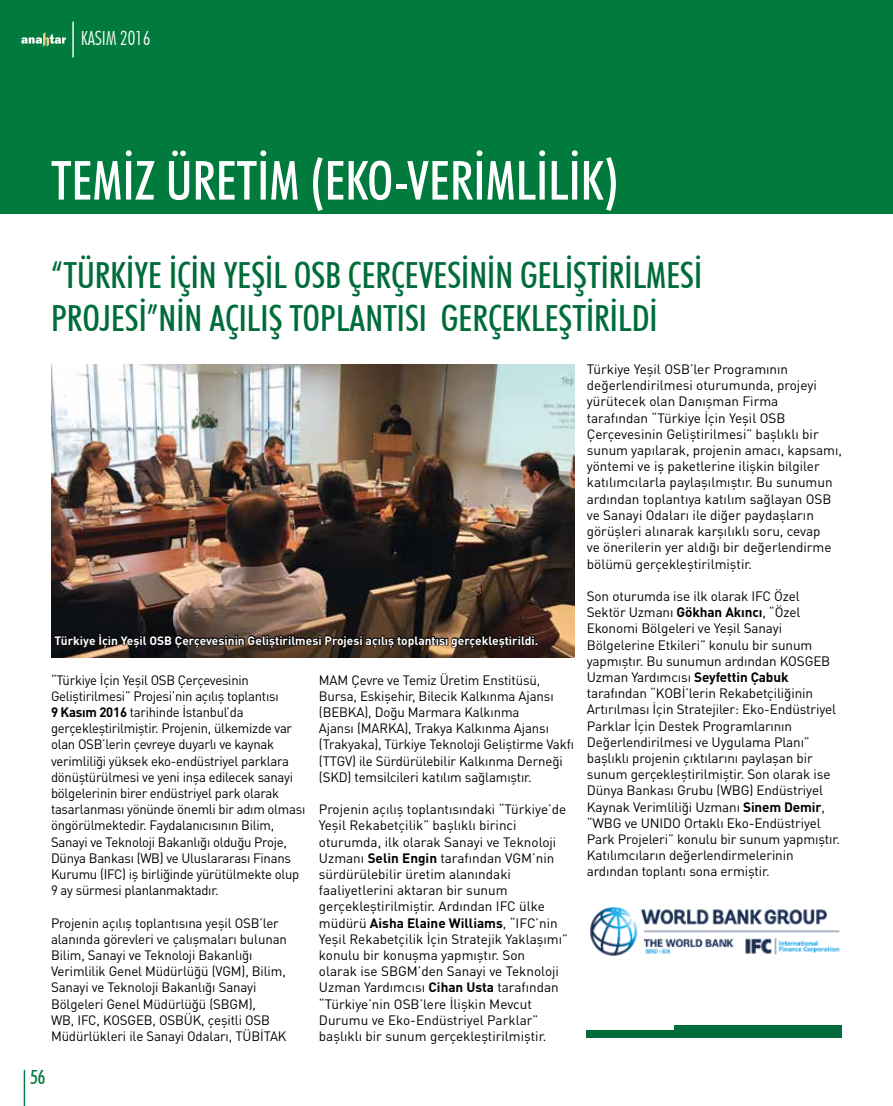
<style>
.page{position:relative;width:893px;height:1106px;background:#fff}
.page>*{position:absolute;margin:0;border:0;box-sizing:border-box;transform-origin:0 0}
.t1{font:500 condensed 54px "Futura BT";color:#fff}
.t2{font:500 condensed 36px/43.2px "Futura BT";color:#006c3b}
.t3{font:300 condensed 19.5px "Futura BT";color:#fff}
.t4{font:500 condensed 19.5px "Futura BT";color:#007b3d}
.t5{font:13.5px/16.2px "DIN Pro";letter-spacing:-.01em;color:#000}
.t6{font:700 12px "DIN Pro";color:#fff}
.s1{font-weight:700}
</style>
<div class="page">
<div style="left:587px;top:1030px;width:255px;height:7px;background:#006c3b"></div>
<div style="left:675px;top:1025px;width:167px;height:7px;background:#006c3b"></div>
<div style="left:0;top:0;width:893px;height:213px;background:#007b3d"></div>
<svg style="left:21px;top:32px;width:45px;height:15px"></svg>
<svg style="left:72px;top:21px;width:2px;height:37px"></svg>
<svg style="left:24px;top:1069px;width:1px;height:37px"></svg>
<img style="left:51px;top:365px;width:523px;height:292px">
<img style="left:590px;top:907px;width:250px;height:49px">
<svg style="left:53px;top:633px;width:485px;height:15px;background:#211913"></svg>
<h3 class="t3" style="left:81px;top:26px;width:71px">KASIM 2016</h3>
<h1 class="t1" style="left:51px;top:148px;width:569px">TEMİZ ÜRETİM (EKO-VERİMLİLİK)</h1>
<h2 class="t2" style="left:51px;top:253px;width:653px">“TÜRKİYE İÇİN YEŞİL OSB ÇERÇEVESİNİN GELİŞTİRİLMESİ<br>PROJESİ”NİN AÇILIŞ TOPLANTISI GERÇEKLEŞTİRİLDİ</h2>
<p class="t6" style="left:55px;top:630px;width:485px">Türkiye İçin Yeşil OSB Çerçevesinin Geliştirilmesi Projesi açılış toplantısı gerçekleştirildi.</p>
<p class="t5" style="left:51px;top:671px;width:256px">“Türkiye İçin Yeşil OSB Çerçevesinin Geliştirilmesi” Projesi’nin açılış toplantısı<br><span class="s1">9 Kasım 2016</span> tarihinde İstanbul’da gerçekleştirilmiştir. Projenin, ülkemizde var olan OSB’lerin çevreye duyarlı ve kaynak verimliliği yüksek eko-endüstriyel parklara dönüştürülmesi ve yeni inşa edilecek sanayi bölgelerinin birer endüstriyel park olarak tasarlanması yönünde önemli bir adım olması öngörülmektedir. Faydalanıcısının Bilim, Sanayi ve Teknoloji Bakanlığı olduğu Proje, Dünya Bankası (WB) ve Uluslararası Finans Kurumu (IFC) iş birliğinde yürütülmekte olup 9 ay sürmesi planlanmaktadır.</p>
<p class="t5" style="left:51px;top:914px;width:237px">Projenin açılış toplantısına yeşil OSB’ler alanında görevleri ve çalışmaları bulunan Bilim, Sanayi ve Teknoloji Bakanlığı Verimlilik Genel Müdürlüğü (VGM), Bilim, Sanayi ve Teknoloji Bakanlığı Sanayi Bölgeleri Genel Müdürlüğü (SBGM),<br>WB, IFC, KOSGEB, OSBÜK, çeşitli OSB Müdürlükleri ile Sanayi Odaları, TÜBİTAK</p>
<h3 class="t4" style="left:30px;top:1065px;width:17px">56</h3>
<p class="t5" style="left:319px;top:671px;width:257px">MAM Çevre ve Temiz Üretim Enstitüsü, Bursa, Eskişehir, Bilecik Kalkınma Ajansı (BEBKA), Doğu Marmara Kalkınma<br>Ajansı (MARKA), Trakya Kalkınma Ajansı (Trakyaka), Türkiye Teknoloji Geliştirme Vakfı (TTGV) ile Sürdürülebilir Kalkınma Derneği (SKD) temsilcileri katılım sağlamıştır.</p>
<p class="t5" style="left:319px;top:800px;width:251px">Projenin açılış toplantısındaki “Türkiye’de Yeşil Rekabetçilik” başlıklı birinci oturumda, ilk olarak Sanayi ve Teknoloji Uzmanı <span class="s1">Selin Engin</span> tarafından VGM’nin sürdürülebilir üretim alanındaki faaliyetlerini aktaran bir sunum gerçekleştirilmiştir. Ardından IFC ülke müdürü <span class="s1">Aisha Elaine Williams</span>, “IFC’nin Yeşil Rekabetçilik İçin Stratejik Yaklaşımı” konulu bir konuşma yapmıştır. Son<br>olarak ise SBGM’den Sanayi ve Teknoloji Uzman Yardımcısı <span class="s1">Cihan Usta</span> tarafından “Türkiye’nin OSB’lere İlişkin Mevcut Durumu ve Eko-Endüstriyel Parklar” başlıklı bir sunum gerçekleştirilmiştir.</p>
<p class="t5" style="left:587px;top:360px;width:257px">Türkiye Yeşil OSB’ler Programının değerlendirilmesi oturumunda, projeyi yürütecek olan Danışman Firma tarafından “Türkiye İçin Yeşil OSB Çerçevesinin Geliştirilmesi” başlıklı bir sunum yapılarak, projenin amacı, kapsamı, yöntemi ve iş paketlerine ilişkin bilgiler katılımcılarla paylaşılmıştır. Bu sunumun ardından toplantıya katılım sağlayan OSB ve Sanayi Odaları ile diğer paydaşların görüşleri alınarak karşılıklı soru, cevap<br>ve önerilerin yer aldığı bir değerlendirme bölümü gerçekleştirilmiştir.</p>
<p class="t5" style="left:587px;top:587px;width:255px">Son oturumda ise ilk olarak IFC Özel Sektör Uzmanı <span class="s1">Gökhan Akıncı</span>, “Özel Ekonomi Bölgeleri ve Yeşil Sanayi Bölgelerine Etkileri” konulu bir sunum yapmıştır. Bu sunumun ardından KOSGEB Uzman Yardımcısı <span class="s1">Seyfettin Çabuk </span>tarafından “KOBİ’lerin Rekabetçiliğinin Artırılması İçin Stratejiler: Eko-Endüstriyel Parklar İçin Destek Programlarının Değerlendirilmesi ve Uygulama Planı” başlıklı projenin çıktılarını paylaşan bir sunum gerçekleştirilmiştir. Son olarak ise Dünya Bankası Grubu (WBG) Endüstriyel Kaynak Verimliliği Uzmanı <span class="s1">Sinem Demir</span>, “WBG ve UNIDO Ortaklı Eko-Endüstriyel Park Projeleri” konulu bir sunum yapmıştır.<br>Katılımcıların değerlendirmelerinin ardından toplantı sona ermiştir.</p>
</div>
